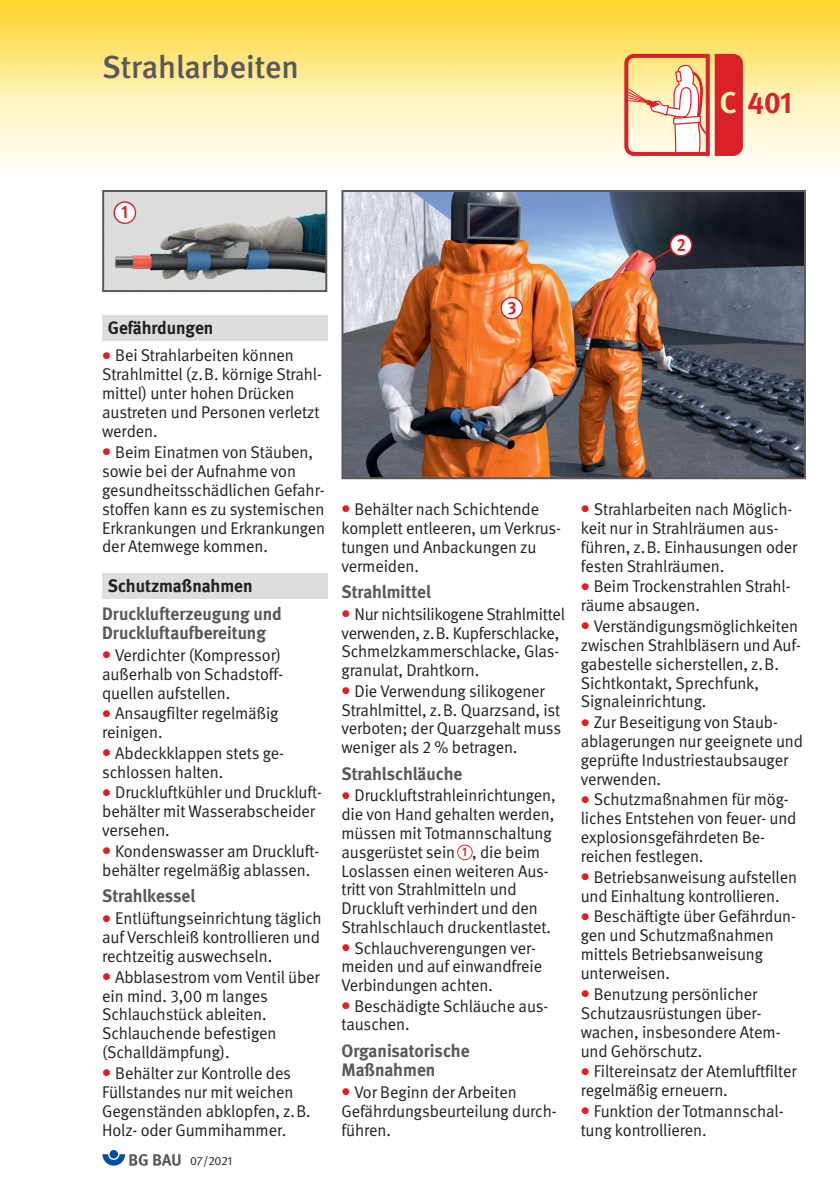
<style>
.page{position:relative;width:840px;height:1191px;background:#fff}
.page>*{position:absolute;margin:0;border:0;box-sizing:border-box;transform-origin:0 0}
.t1{font:500 32px "DGUV Meta";color:#58595b}
.t2{font:700 30px "DGUV Meta";color:#da2128}
.t3{font:700 18px/19.2px "DGUV Meta";color:#58595b}
.t4{font:700 18px "DGUV Meta";color:#231f20}
.t5{font:700 18px "DGUV Meta";color:#da2128;scale:.9 1}
.t6{font:17px/19px "DGUV Meta";letter-spacing:-.005em;color:#231f20}
.t7{font:700 12.4px "DGUV Meta";color:#da2128;scale:.9 1}
.t8{font:12px "DGUV Meta";letter-spacing:-.005em;color:#231f20}
.s1{color:#fff9ae}
.s2{color:#da2128}
</style>
<div class="page">
<svg style="left:0;top:96px;width:839px;height:70px;background:#fef6d6"></svg>
<img style="left:0;top:0;width:839px;height:96px">
<svg style="left:624px;top:54px;width:9px;height:102px"></svg>
<div style="left:714px;top:54px;width:28px;height:102px;background:#da2128"></div>
<div style="left:102px;top:315px;width:225px;height:25px;background:#dcddde"></div>
<div style="left:102px;top:573px;width:225px;height:26px;background:#dcddde"></div>
<svg style="left:457px;top:844px;width:15px;height:16px"></svg>
<div style="left:458px;top:845px;width:13px;height:14px;background:#fff;border-radius:50%"></div>
<div style="left:109px;top:1150px;width:9px;height:8px;background:#00519c;border-radius:50%"></div>
<svg style="left:102px;top:1154px;width:45px;height:11px"></svg>
<svg style="left:153px;top:1154px;width:27px;height:11px"></svg>
<img style="left:344px;top:193px;width:458px;height:283px">
<div style="left:341px;top:190px;width:464px;height:289px;border:2px solid #58595b"></div>
<svg style="left:500px;top:297px;width:23px;height:22px"></svg>
<div style="left:501px;top:298px;width:20px;height:20px;background:#fff;border-radius:50%"></div>
<svg style="left:644px;top:70px;width:57px;height:410px"></svg>
<img style="left:105px;top:193px;width:219px;height:96px">
<div style="left:102px;top:190px;width:225px;height:102px;border:2px solid #58595b"></div>
<svg style="left:113px;top:201px;width:23px;height:23px"></svg>
<div style="left:115px;top:203px;width:20px;height:20px;background:#fff;border-radius:50%"></div>
<h1 class="t1" style="left:102px;top:48px;width:198px">Strahlarbeiten</h1>
<h2 class="t2" style="left:719px;top:90px;width:74px"><span class="s1">C</span> 401</h2>
<p class="t5" style="left:121px;top:205px;width:9px">1</p>
<p class="t5" style="left:676px;top:237px;width:12px">2</p>
<p class="t4" style="left:108px;top:321px;width:107px">Gefährdungen</p>
<p class="t6" style="left:102px;top:347px;width:221px"><span class="s2">●</span> Bei Strahlarbeiten können<br>Strahlmittel (z.B. körnige Strahl&shy;mittel) unter hohen Drücken austreten und Personen verletzt werden.</p>
<p class="t6" style="left:102px;top:444px;width:224px"><span class="s2">●</span> Beim Einatmen von Stäuben, sowie bei der Aufnahme von gesundheitsschädlichen Gefahr&shy;stoffen kann es zu systemischen<br>Erkrankungen und Erkrankungen der Atemwege kommen.</p>
<p class="t4" style="left:108px;top:579px;width:146px">Schutzmaßnahmen</p>
<p class="t3" style="left:102px;top:605px;width:181px">Drucklufterzeugung und<br>Druckluftaufbereitung</p>
<p class="t6" style="left:102px;top:646px;width:182px"><span class="s2">●</span> Verdichter (Kompressor) außerhalb von Schadstoff - quellen aufstellen.</p>
<p class="t6" style="left:102px;top:705px;width:178px"><span class="s2">●</span> Ansaugfilter regelmäßig reinigen.</p>
<p class="t6" style="left:102px;top:744px;width:183px"><span class="s2">●</span> Abdeckklappen stets ge&shy;schlossen halten.</p>
<p class="t6" style="left:102px;top:784px;width:221px"><span class="s2">●</span> Druckluftkühler und Druckluft&shy;behälter mit Wasserabscheider versehen.</p>
<p class="t6" style="left:102px;top:842px;width:219px"><span class="s2">●</span> Kondenswasser am Druckluft&shy;behälter regelmäßig ablassen.</p>
<p class="t3" style="left:102px;top:888px;width:94px">Strahlkessel</p>
<p class="t6" style="left:102px;top:910px;width:221px;text-align:justify"><span class="s2">●</span> Entlüftungseinrichtung täglich auf Verschleiß kontrollieren und rechtzeitig auswechseln.</p>
<p class="t6" style="left:102px;top:968px;width:219px"><span class="s2">●</span> Abblasestrom vom Ventil über ein mind. 3,00 m langes<br>Schlauchstück ableiten.<br>Schlauchende befestigen (Schalldämpfung).</p>
<p class="t6" style="left:102px;top:1064px;width:210px"><span class="s2">●</span> Behälter zur Kontrolle des<br>Füllstandes nur mit weichen<br>Gegenständen abklopfen, z.B.<br>Holz- oder Gummihammer.</p>
<p class="t8" style="left:190px;top:1156px;width:44px">07/2021</p>
<p class="t5" style="left:507px;top:300px;width:11px">3</p>
<p class="t6" style="left:341px;top:500px;width:221px"><span class="s2">●</span> Behälter nach Schichtende komplett entleeren, um Ver krus - tungen und Anbackungen zu vermeiden.</p>
<p class="t3" style="left:341px;top:583px;width:91px">Strahlmittel</p>
<p class="t6" style="left:341px;top:606px;width:225px"><span class="s2">●</span> Nur nichtsilikogene Strahl mittel verwenden, z.B. Kupferschlacke,<br>Schmelzkammer schlacke, Glas&shy;granulat, Drahtkorn.</p>
<p class="t6" style="left:341px;top:683px;width:221px"><span class="s2">●</span> Die Verwendung silikogener<br>Strahlmittel, z.B. Quarzsand, ist verboten; der Quarzgehalt muss weniger als 2 % betragen.</p>
<p class="t3" style="left:341px;top:765px;width:122px">Strahlschläuche</p>
<p class="t6" style="left:341px;top:787px;width:216px"><span class="s2">●</span> Druckluftstrahleinrichtungen, die von Hand gehalten werden, müssen mit Totmannschaltung ausgerüstet sein , die beim<br>Loslassen einen weiteren Aus&shy;tritt von Strahlmitteln und<br>Druckluft verhindert und den<br>Strahlschlauch druckentlastet.</p>
<p class="t6" style="left:341px;top:939px;width:202px"><span class="s2">●</span> Schlauchverengungen ver - meiden und auf einwandfreie<br>Verbindungen achten.</p>
<p class="t6" style="left:341px;top:997px;width:208px"><span class="s2">●</span> Beschädigte Schläuche aus&shy;tauschen.</p>
<p class="t3" style="left:341px;top:1042px;width:129px">Organisatorische<br>Maßnahmen</p>
<p class="t6" style="left:341px;top:1083px;width:216px"><span class="s2">●</span> Vor Beginn der Arbeiten<br>Gefährdungsbeurteilung durch&shy;führen.</p>
<p class="t7" style="left:462px;top:847px;width:7px">1</p>
<p class="t6" style="left:580px;top:500px;width:218px"><span class="s2">●</span> Strahlarbeiten nach Möglich&shy;keit nur in Strahlräumen aus - führen, z.B. Einhausungen oder festen Strahl räumen.</p>
<p class="t6" style="left:580px;top:578px;width:211px"><span class="s2">●</span> Beim Trockenstrahlen Strahl&shy;räume absaugen.</p>
<p class="t6" style="left:580px;top:617px;width:221px"><span class="s2">●</span> Verständigungsmöglichkeiten zwischen Strahlbläsern und Auf&shy;gabestelle sicherstellen, z.B.<br>Sichtkontakt, Sprechfunk,<br>Signaleinrichtung.</p>
<p class="t6" style="left:580px;top:714px;width:223px"><span class="s2">●</span> Zur Beseitigung von Staub - ablagerungen nur geeignete und geprüfte Industriestaubsauger verwenden.</p>
<p class="t6" style="left:580px;top:791px;width:217px"><span class="s2">●</span> Schutzmaßnahmen für mög - liches Entstehen von feuer- und explosionsgefährdeten Be - reichen festlegen.</p>
<p class="t6" style="left:580px;top:868px;width:218px"><span class="s2">●</span> Betriebsanweisung aufstellen und Einhaltung kontrollieren.</p>
<p class="t6" style="left:580px;top:908px;width:216px"><span class="s2">●</span> Beschäftigte über Gefährdun&shy;gen und Schutzmaßnahmen mittels Betriebsanweisung unterweisen.</p>
<p class="t6" style="left:580px;top:985px;width:201px"><span class="s2">●</span> Benutzung persönlicher<br>Schutzausrüstungen über - wachen, insbesondere Atem&shy;und Gehörschutz.</p>
<p class="t6" style="left:580px;top:1063px;width:217px"><span class="s2">●</span> Filtereinsatz der Atemluftfilter regelmäßig erneuern.</p>
<p class="t6" style="left:580px;top:1102px;width:204px"><span class="s2">●</span> Funktion der Totmannschal&shy;tung kontrollieren.</p>
</div>
